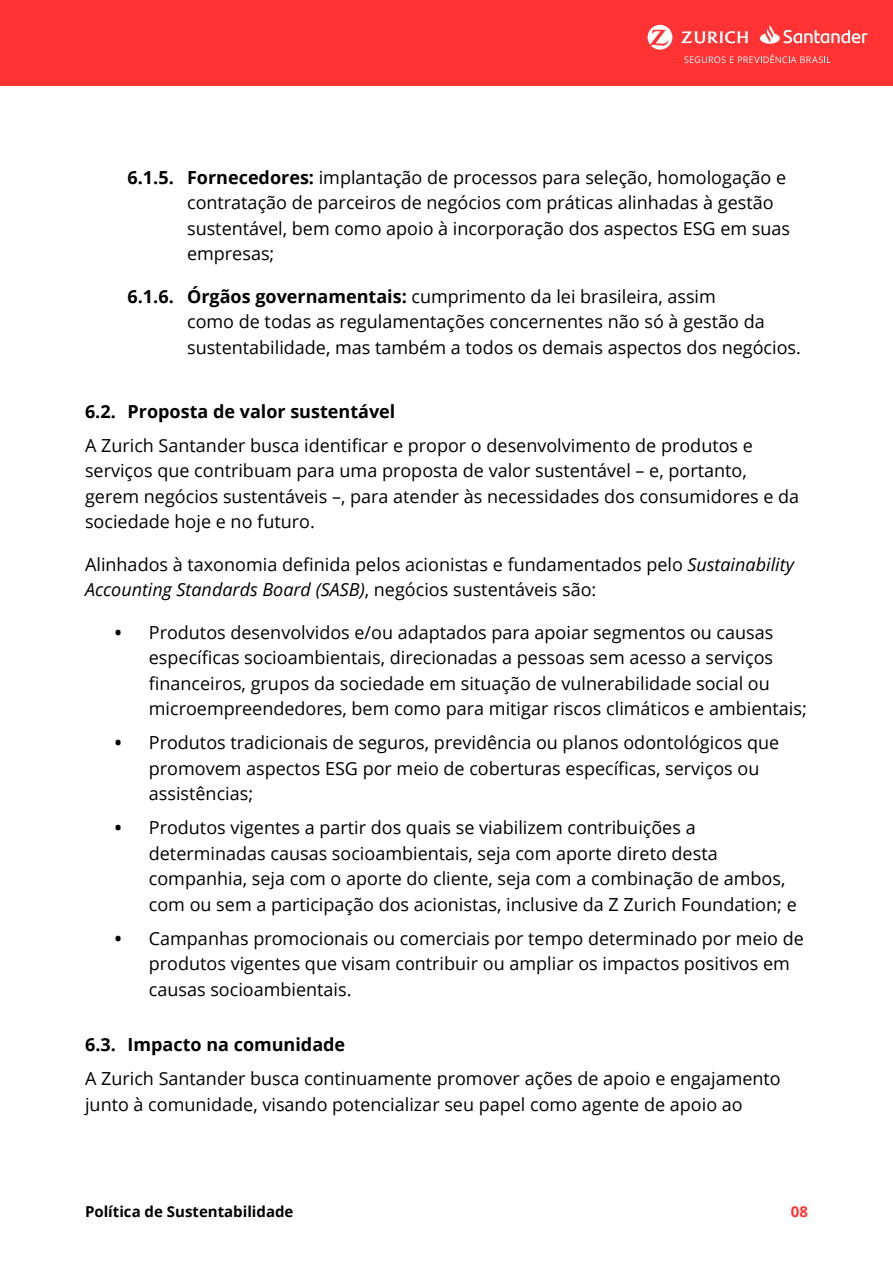
<style>
.page{position:relative;width:893px;height:1263px;background:#fff}
.page>*{position:absolute;margin:0;border:0;box-sizing:border-box;transform-origin:0 0}
.t1{font:18px/25.5px "Open Sans";color:#000}
.t2{font:700 18px "Open Sans";color:#000}
.t3{font:700 15px "Open Sans";color:#000}
.t4{font:700 15px "Open Sans";color:#f33}
.s1{font-weight:700}
.s2{font-style:italic}
</style>
<div class="page">
<div style="left:0;top:0;width:893px;height:85px;background:#f33"></div>
<svg style="left:760px;top:25px;width:107px;height:19px"></svg>
<svg style="left:648px;top:25px;width:24px;height:25px"></svg>
<svg style="left:681px;top:31px;width:67px;height:12px"></svg>
<svg style="left:684px;top:54px;width:147px;height:9px"></svg>
<p class="t1" style="left:187px;top:164px;width:605px;text-indent:-60px"><span class="s1">6.1.5. Fornecedores:</span> implantação de processos para seleção, homologação e contratação de parceiros de negócios com práticas alinhadas à gestão sustentável, bem como apoio à incorporação dos aspectos ESG em suas empresas;</p>
<p class="t1" style="left:187px;top:283px;width:615px;text-indent:-60px"><span class="s1">6.1.6. Órgãos governamentais:</span> cumprimento da lei brasileira, assim<br>como de todas as regulamentações concernentes não só à gestão da sustentabilidade, mas também a todos os demais aspectos dos negócios.</p>
<p class="t2" style="left:85px;top:398px;width:312px">6.2. Proposta de valor sustentável</p>
<p class="t1" style="left:85px;top:432px;width:716px">A Zurich Santander busca identificar e propor o desenvolvimento de produtos e serviços que contribuam para uma proposta de valor sustentável – e, portanto, gerem negócios sustentáveis –, para atender às necessidades dos consumidores e da sociedade hoje e no futuro.</p>
<p class="t1" style="left:85px;top:551px;width:710px">Alinhados à taxonomia definida pelos acionistas e fundamentados pelo <span class="s2">Sustainability<br>Accounting Standards Board (SASB)</span>, negócios sustentáveis são:</p>
<p class="t1" style="left:149px;top:619px;width:659px;text-indent:-34px"><span class="s1">•</span> Produtos desenvolvidos e/ou adaptados para apoiar segmentos ou causas específicas socioambientais, direcionadas a pessoas sem acesso a serviços financeiros, grupos da sociedade em situação de vulnerabilidade social ou microempreendedores, bem como para mitigar riscos climáticos e ambientais;</p>
<p class="t1" style="left:149px;top:730px;width:632px;text-indent:-34px"><span class="s1">•</span> Produtos tradicionais de seguros, previdência ou planos odontológicos que promovem aspectos ESG por meio de coberturas específicas, serviços ou assistências;</p>
<p class="t1" style="left:149px;top:815px;width:649px;text-indent:-34px"><span class="s1">•</span> Produtos vigentes a partir dos quais se viabilizem contribuições a determinadas causas socioambientais, seja com aporte direto desta companhia, seja com o aporte do cliente, seja com a combinação de ambos, com ou sem a participação dos acionistas, inclusive da Z Zurich Foundation; e</p>
<p class="t1" style="left:149px;top:925px;width:657px;text-indent:-34px"><span class="s1">•</span> Campanhas promocionais ou comerciais por tempo determinado por meio de produtos vigentes que visam contribuir ou ampliar os impactos positivos em causas socioambientais.</p>
<p class="t2" style="left:85px;top:1032px;width:262px">6.3. Impacto na comunidade</p>
<p class="t1" style="left:85px;top:1065px;width:697px">A Zurich Santander busca continuamente promover ações de apoio e engajamento junto à comunidade, visando potencializar seu papel como agente de apoio ao</p>
<p class="t3" style="left:85px;top:1201px;width:210px">Política de Sustentabilidade</p>
<p class="t4" style="left:791px;top:1201px;width:19px">08</p>
</div>
